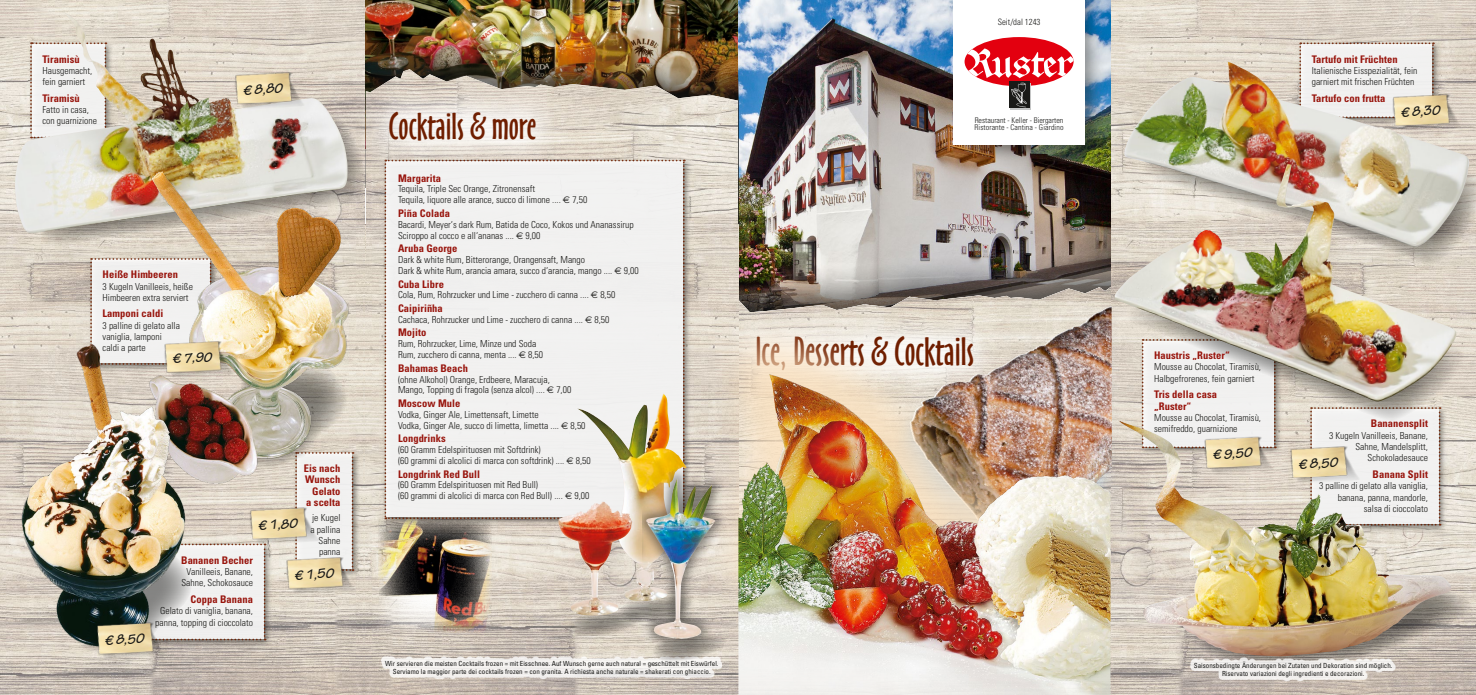
<style>
.page{position:relative;width:1476px;height:695px;background:#fff}
.page>*{position:absolute;margin:0;border:0;box-sizing:border-box;transform-origin:0 0}
.t1{font:37.1px "Oz Handicraft BT";color:#6f1e00}
.t2{font:35px "Oz Handicraft BT";color:#6f1e00}
.t3{font:italic 700 14.17px "Tekton Pro";color:#1a1a18}
.t4{font:700 condensed 10.5px/11.4px "Univers";letter-spacing:.005em;color:#98140c;text-align:right}
.t5{font:300 condensed 9.62px/11.4px "Univers LT Std";color:#1a1a18}
.t6{font:300 condensed 8.75px "Univers LT Std";color:#1a1a18}
.t7{font:300 condensed 7.88px/7.1px "Univers LT Std";color:#1a1a18}
.t8{font:condensed 7px/8.8px "Univers";color:#1a1a18;text-align:center}
.s1{font-family:"Euro Sans";font-weight:400;font-stretch:normal}
</style>
<div class="page">
<img style="left:0;top:269px;width:366px;height:425px">
<img style="left:0;top:0;width:366px;height:269px">
<img style="left:366px;top:0;width:372px;height:37px">
<img style="left:1111px;top:269px;width:365px;height:425px">
<img style="left:1110px;top:0;width:366px;height:269px">
<img style="left:738px;top:0;width:372px;height:256px">
<svg style="left:31px;top:110px;width:327px;height:139px;background:#d4ccbf"></svg>
<svg style="left:1191px;top:577px;width:283px;height:94px;background:#c2b8ae"></svg>
<div style="left:1190px;top:657px;width:206px;height:24px;background:#fff;opacity:.8"></div>
<div style="left:947px;top:0;width:166px;height:170px;background:#1a1a18;opacity:.2"></div>
<div style="left:955px;top:0;width:150px;height:162px;background:#1a1a18;opacity:.3"></div>
<div style="left:953px;top:0;width:131px;height:144px;background:#fff"></div>
<svg style="left:964px;top:37px;width:110px;height:73px"></svg>
<div style="left:735px;top:256px;width:376px;height:438px;background:#1a1a18;opacity:.75"></div>
<img style="left:738px;top:287px;width:373px;height:407px">
<div style="left:366px;top:37px;width:372px;height:657px;background:#1a1a18;opacity:.75"></div>
<img style="left:366px;top:269px;width:372px;height:425px">
<img style="left:366px;top:69px;width:372px;height:200px">
<img style="left:378px;top:517px;width:114px;height:115px">
<div style="left:381px;top:656px;width:341px;height:23px;background:#fff;opacity:.8"></div>
<svg style="left:358px;top:81px;width:209px;height:90px;background:#ddd6ce"></svg>
<img style="left:15px;top:12px;width:333px;height:221px">
<img style="left:232px;top:70px;width:78px;height:41px">
<div style="left:293px;top:449px;width:68px;height:129px;background:#1a1a18;opacity:.49"></div>
<img style="left:355px;top:554px;width:7px;height:42px">
<div style="left:1297px;top:40px;width:144px;height:86px;background:#1a1a18;opacity:.49"></div>
<svg style="left:1299px;top:42px;width:135px;height:19px"></svg>
<img style="left:142px;top:129px;width:229px;height:361px">
<img style="left:63px;top:258px;width:292px;height:397px">
<img style="left:0;top:336px;width:209px;height:334px">
<img style="left:93px;top:620px;width:79px;height:41px">
<img style="left:161px;top:338px;width:79px;height:42px">
<svg style="left:725px;top:305px;width:279px;height:7px;background:#b2a99d"></svg>
<div style="left:883px;top:312px;width:236px;height:282px;background:#afd0ef;opacity:.5"></div>
<img style="left:909px;top:308px;width:197px;height:66px">
<div style="left:704px;top:312px;width:336px;height:317px;background:#fde2be;opacity:.75"></div>
<img style="left:738px;top:374px;width:372px;height:320px">
<svg style="left:1337px;top:98px;width:139px;height:169px;background:#d1c9bd"></svg>
<img style="left:1124px;top:61px;width:345px;height:186px">
<img style="left:1121px;top:258px;width:350px;height:165px">
<img style="left:1114px;top:164px;width:223px;height:221px">
<img style="left:1389px;top:92px;width:79px;height:41px">
<img style="left:1121px;top:423px;width:331px;height:233px">
<img style="left:1287px;top:444px;width:79px;height:41px">
<img style="left:1201px;top:434px;width:79px;height:41px">
<div style="left:382px;top:157px;width:310px;height:369px;background:#1a1a18;opacity:.49"></div>
<svg style="left:568px;top:593px;width:160px;height:73px"></svg>
<img style="left:632px;top:519px;width:11px;height:82px">
<div style="left:643px;top:464px;width:82px;height:186px;background:#1a1a18;opacity:.5"></div>
<img style="left:646px;top:477px;width:71px;height:161px">
<img style="left:558px;top:519px;width:74px;height:96px">
<svg style="left:384px;top:160px;width:307px;height:359px"></svg>
<p class="t4" style="left:43px;top:53px;width:39px">Tiramisù</p>
<p class="t5" style="left:43px;top:65px;width:51px">Hausgemacht, fein garniert</p>
<p class="t4" style="left:43px;top:92px;width:39px">Tiramisù</p>
<p class="t5" style="left:43px;top:104px;width:56px">Fatto in casa, con guarnizione</p>
<h3 class="t3" style="left:243px;top:82px;width:41px;rotate:-3deg">€ 8,80</h3>
<p class="t4" style="left:103px;top:268px;width:77px">Heiße Himbeeren</p>
<p class="t5" style="left:103px;top:280px;width:92px">3 Kugeln Vanilleeis, heiße<br>Himbeeren extra serviert</p>
<p class="t4" style="left:103px;top:308px;width:62px">Lamponi caldi</p>
<p class="t5" style="left:103px;top:319px;width:79px">3 palline di gelato alla vaniglia, lamponi caldi a parte</p>
<h3 class="t3" style="left:172px;top:350px;width:41px;rotate:-3deg">€ 7,90</h3>
<p class="t4" style="left:304px;top:462px;width:38px">Eis nach<br>Wunsch<br>Gelato<br>a scelta</p>
<h3 class="t3" style="left:104px;top:632px;width:41px;rotate:-3deg">€ 8,50</h3>
<h3 class="t3" style="left:257px;top:517px;width:41px;rotate:-3deg">€ 1,80</h3>
<p class="t5" style="left:311px;top:512px;width:31px;text-align:right">je Kugel a pallina<br>Sahne panna</p>
<p class="t4" style="left:181px;top:554px;width:73px">Bananen Becher</p>
<p class="t5" style="left:181px;top:566px;width:73px;text-align:center">Vanilleeis, Banane,<br>Sahne, Schokosauce</p>
<p class="t4" style="left:191px;top:593px;width:64px">Coppa Banana</p>
<p class="t5" style="left:155px;top:605px;width:99px;text-align:center">Gelato di vaniglia, banana, panna, topping di cioccolato</p>
<h3 class="t3" style="left:294px;top:566px;width:41px;rotate:-3deg">€ 1,50</h3>
<h2 class="t2" style="left:389px;top:106px;width:149px">Cocktails &amp; more</h2>
<p class="t4" style="left:398px;top:172px;width:44px">Margarita</p>
<p class="t5" style="left:398px;top:183px;width:191px;line-height:10.9px">Tequila, Triple Sec Orange, Zitronensaft<br>Tequila, liquore alle arance, succo di limone .... <span class="s1">E</span> 7,50</p>
<p class="t4" style="left:398px;top:207px;width:53px">Piña Colada</p>
<p class="t5" style="left:398px;top:219px;width:237px;line-height:10.9px">Bacardi, Meyer‘s dark Rum, Batida de Coco, Kokos und Ananassirup<br>Sciroppo al cocco e all‘ananas .... <span class="s1">E</span> 9,00</p>
<p class="t4" style="left:398px;top:243px;width:61px">Aruba George</p>
<p class="t5" style="left:398px;top:254px;width:242px;line-height:10.9px">Dark &amp; white Rum, Bitterorange, Orangensaft, Mango<br>Dark &amp; white Rum, arancia amara, succo d‘arancia, mango .... <span class="s1">E</span> 9,00</p>
<p class="t4" style="left:398px;top:278px;width:47px">Cuba Libre</p>
<p class="t5" style="left:398px;top:289px;width:219px">Cola, Rum, Rohrzucker und Lime - zucchero di canna .... <span class="s1">E</span> 8,50</p>
<p class="t4" style="left:398px;top:302px;width:46px">Caipiriñha</p>
<p class="t5" style="left:398px;top:314px;width:213px">Cachaca, Rohrzucker und Lime - zucchero di canna .... <span class="s1">E</span> 8,50</p>
<p class="t4" style="left:398px;top:327px;width:30px">Mojito</p>
<p class="t5" style="left:398px;top:338px;width:147px;line-height:10.9px">Rum, Rohrzucker, Lime, Minze und Soda<br>Rum, zucchero di canna, menta .... <span class="s1">E</span> 8,50</p>
<p class="t4" style="left:398px;top:362px;width:72px">Bahamas Beach</p>
<p class="t5" style="left:398px;top:373px;width:175px;line-height:10.9px">(ohne Alkohol) Orange, Erdbeere, Maracuja,<br>Mango, Topping di fragola (senza alcol) .... <span class="s1">E</span> 7,00</p>
<p class="t4" style="left:398px;top:397px;width:64px">Moscow Mule</p>
<p class="t5" style="left:398px;top:409px;width:189px;line-height:10.9px">Vodka, Ginger Ale, Limettensaft, Limette<br>Vodka, Ginger Ale, succo di limetta, limetta .... <span class="s1">E</span> 8,50</p>
<p class="t4" style="left:398px;top:432px;width:49px">Longdrinks</p>
<p class="t5" style="left:398px;top:444px;width:194px;line-height:10.9px">(60 Gramm Edelspirituosen mit Softdrink)<br>(60 grammi di alcolici di marca con softdrink) .... <span class="s1">E</span> 8,50</p>
<p class="t4" style="left:398px;top:468px;width:83px">Longdrink Red Bull</p>
<p class="t5" style="left:398px;top:479px;width:193px;line-height:10.9px">(60 Gramm Edelspirituosen mit Red Bull)<br>(60 grammi di alcolici di marca con Red Bull) .... <span class="s1">E</span> 9,00</p>
<p class="t6" style="left:998px;top:17px;width:44px">Seit/dal 1243</p>
<p class="t7" style="left:974px;top:117px;width:90px">Restaurant - Keller - Biergarten<br>Ristorante - Cantina - Giardino</p>
<h1 class="t1" style="left:755px;top:330px;width:220px">Ice, Desserts &amp; Cocktails</h1>
<p class="t8" style="left:385px;top:658px;width:335px">Wir servieren die meisten Cocktails frozen = mit Eisschnee. Auf Wunsch gerne auch natural = geschüttelt mit Eiswürfel.<br>Serviamo la maggior parte dei cocktails frozen = con granita. A richiesta anche naturale = shakerati con ghiaccio.</p>
<p class="t4" style="left:1312px;top:53px;width:87px">Tartufo mit Früchten</p>
<p class="t5" style="left:1312px;top:65px;width:107px">Italienische Eisspezialität, fein garniert mit frischen Früchten</p>
<p class="t4" style="left:1312px;top:92px;width:75px">Tartufo con frutta</p>
<h3 class="t3" style="left:1400px;top:104px;width:41px;rotate:-3deg">€ 8,30</h3>
<p class="t4" style="left:1154px;top:349px;width:77px">Haustris „Ruster“</p>
<p class="t5" style="left:1154px;top:361px;width:108px">Mousse au Chocolat, Tiramisù,<br>Halbgefrorenes, fein garniert</p>
<p class="t4" style="left:1154px;top:388px;width:64px;text-align:left">Tris della casa „Ruster“</p>
<p class="t5" style="left:1154px;top:412px;width:108px">Mousse au Chocolat, Tiramisù, semifreddo, guarnizione</p>
<h3 class="t3" style="left:1212px;top:446px;width:41px;rotate:-3deg">€ 9,50</h3>
<p class="t4" style="left:1371px;top:418px;width:59px">Bananensplit</p>
<p class="t5" style="left:1329px;top:429px;width:101px;text-align:right">3 Kugeln Vanilleeis, Banane,<br>Sahne, Mandelsplitt,<br>Schokoladesauce</p>
<p class="t4" style="left:1372px;top:468px;width:57px">Banana Split</p>
<p class="t5" style="left:1319px;top:480px;width:110px;text-align:right">3 palline di gelato alla vaniglia, banana, panna, mandorle, salsa di cioccolato</p>
<h3 class="t3" style="left:1298px;top:456px;width:41px;rotate:-3deg">€ 8,50</h3>
<p class="t8" style="left:1194px;top:660px;width:200px">Saisonsbedingte Änderungen bei Zutaten und Dekoration sind möglich.<br>Riservato variazioni degli ingredienti e decorazioni.</p>
</div>
